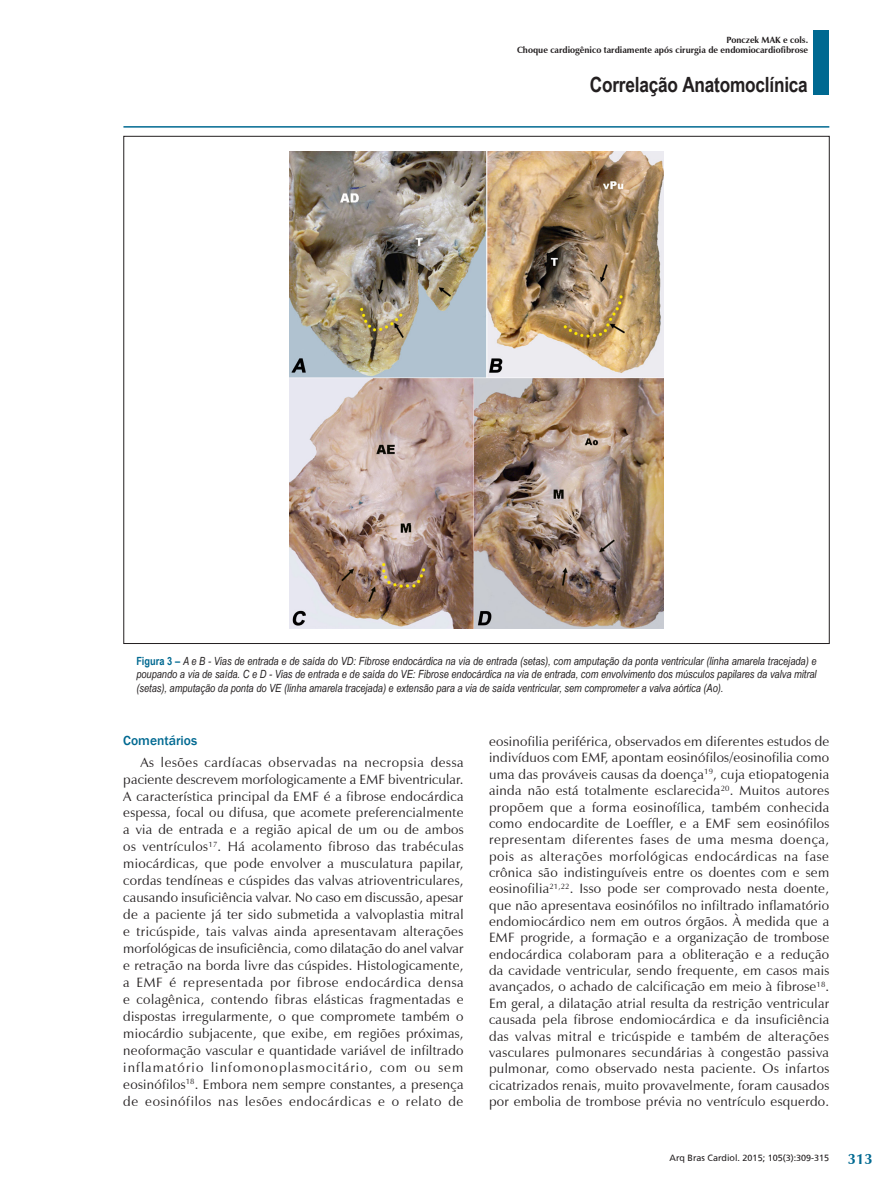
<style>
.page{position:relative;width:893px;height:1191px;background:#fff}
.page>*{position:absolute;margin:0;border:0;box-sizing:border-box;transform-origin:0 0}
.t1{font:700 21px "Arial Narrow";letter-spacing:-.01em;color:#231f20}
.t2{font:700 15px "Zapf Humanist 601 BT";color:#006991}
._01-TEXTO_BASICO{font:13.5px/16.4px "Zapf Humanist 601 BT";letter-spacing:.02em;color:#231f20;text-align:justify}
._03_-_SUBTITULO_PRIN{font:500 13.5px "Franklin Gothic";color:#006991}
._06_-_LEGENDA_FIGURA{font:italic 11.25px/13.5px "Arial Narrow";color:#231f20;text-align:justify}
.t3{font:700 9px/10.8px "Zapf Humanist 601 BT";color:#231f20;text-align:right}
.t4{font:9px "Frutiger";color:#231f20}
.s1{font-weight:700;font-style:normal;color:#006991}
</style>
<div class="page">
<hr style="left:123px;top:126px;width:706px;height:2px;background:#006991">
<div style="left:813px;top:30px;width:16px;height:64px;background:#006991"></div>
<img style="left:290px;top:151px;width:373px;height:477px">
<p class="t3" style="left:517px;top:34px;width:293px">Ponczek MAK e cols.<br>Choque cardiogênico tardiamente após cirurgia de endomiocardiofibrose</p>
<h1 class="t1" style="left:590px;top:69px;width:219px">Correlação Anatomoclínica</h1>
<p class="_06_-_LEGENDA_FIGURA" style="left:136px;top:654px;width:682px"><span class="s1">Figura 3 –</span> A e B - Vias de entrada e de saída do VD: Fibrose endocárdica na via de entrada (setas), com amputação da ponta ventricular (linha amarela tracejada) e poupando a via de saída. C e D - Vias de entrada e de saída do VE: Fibrose endocárdica na via de entrada, com envolvimento dos músculos papilares da valva mitral (setas), amputação da ponta do VE (linha amarela tracejada) e extensão para a via de saída ventricular, sem comprometer a valva aórtica (Ao).</p>
<p class="_03_-_SUBTITULO_PRIN" style="left:123px;top:732px;width:75px">Comentários</p>
<p class="_01-TEXTO_BASICO" style="left:123px;top:753px;width:342px;line-height:17px;text-indent:17px">As lesões cardíacas observadas na necropsia dessa paciente descrevem morfologicamente a EMF biventricular.<br>A característica principal da EMF é a fibrose endocárdica espessa, focal ou difusa, que acomete preferencialmente a via de entrada e a região apical de um ou de ambos os ventrículos<sup>17</sup>. Há acolamento fibroso das trabéculas miocárdicas, que pode envolver a musculatura papilar, cordas tendíneas e cúspides das valvas atrioventriculares, causando insuficiência valvar. No caso em discussão, apesar de a paciente já ter sido submetida a valvoplastia mitral e tricúspide, tais valvas ainda apresentavam alterações morfológicas de insuficiência, como dilatação do anel valvar e retração na borda livre das cúspides. Histologicamente, a EMF é representada por fibrose endocárdica densa e colagênica, contendo fibras elásticas fragmentadas e dispostas irregularmente, o que compromete também o miocárdio subjacente, que exibe, em regiões próximas, neoformação vascular e quantidade variável de infiltrado inflamatório linfomonoplasmocitário, com ou sem eosinófilos<sup>18</sup>. Embora nem sempre constantes, a presença de eosinófilos nas lesões endocárdicas e o relato de</p>
<p class="_01-TEXTO_BASICO" style="left:489px;top:733px;width:342px">eosinofilia periférica, observados em diferentes estudos de indivíduos com EMF, apontam eosinófilos/eosinofilia como uma das prováveis causas da doença<sup>19</sup>, cuja etiopatogenia ainda não está totalmente esclarecida<sup>20</sup>. Muitos autores propõem que a forma eosinofílica, também conhecida como endocardite de Loeffler, e a EMF sem eosinófilos representam diferentes fases de uma mesma doença, pois as alterações morfológicas endocárdicas na fase crônica são indistinguíveis entre os doentes com e sem eosinofilia<sup>21,22</sup>. Isso pode ser comprovado nesta doente, que não apresentava eosinófilos no infiltrado inflamatório endomiocárdico nem em outros órgãos. À medida que a EMF progride, a formação e a organização de trombose endocárdica colaboram para a obliteração e a redução da cavidade ventricular, sendo frequente, em casos mais avançados, o achado de calcificação em meio à fibrose<sup>18</sup>.<br>Em geral, a dilatação atrial resulta da restrição ventricular causada pela fibrose endomiocárdica e da insuficiência das valvas mitral e tricúspide e também de alterações vasculares pulmonares secundárias à congestão passiva pulmonar, como observado nesta paciente. Os infartos cicatrizados renais, muito provavelmente, foram causados por embolia de trombose prévia no ventrículo esquerdo.</p>
<p class="t4" style="left:670px;top:1153px;width:161px">Arq Bras Cardiol. 2015; 105(3):309-315</p>
<p class="t2" style="left:848px;top:1149px;width:26px">313</p>
</div>
